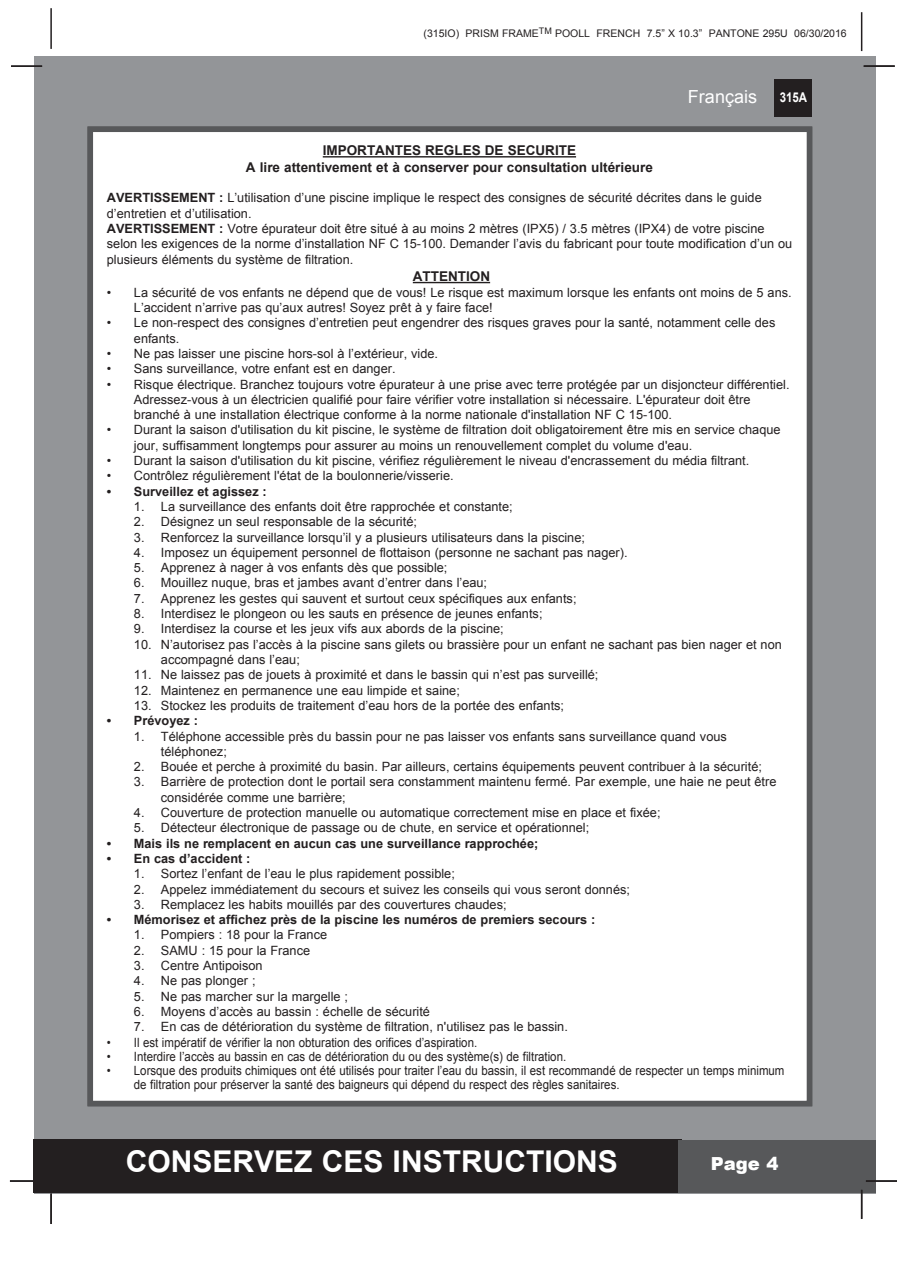
<style>
.page{position:relative;width:897px;height:1264px;background:#fff}
.page>*{position:absolute;margin:0;border:0;box-sizing:border-box;transform-origin:0 0}
.t1{font:700 30px "Arial";color:#fff}
.t2{font:18px "Arial";color:#fff}
.t3{font:900 18px "Arial";color:#fff}
.t4{font:700 13.5px/16.2px "Arial";color:#231f20;text-align:center}
.t5{font:700 13.5px "Arial";color:#fff;scale:.85 1}
.t6{font:12.75px/15.3px "Arial";color:#231f20}
.t7{font:12.75px/14.2px "Arial";color:#231f20;scale:.9 1}
.t8{font:700 12.75px "Arial";color:#231f20}
.t9{font:10.5px "Arial";color:#231f20}
.s1{font-weight:700}
</style>
<div class="page">
<div style="left:34px;top:56px;width:841px;height:1137px;background:#939598"></div>
<div style="left:774px;top:79px;width:38px;height:38px;background:#231f20"></div>
<hr style="left:50px;top:8px;width:2px;height:41px;background:#231f20">
<hr style="left:860px;top:12px;width:2px;height:39px;background:#231f20">
<div style="left:33px;top:1140px;width:648px;height:53px;background:#231f20"></div>
<div style="left:678px;top:1140px;width:197px;height:53px;background:#57585a"></div>
<hr style="left:863px;top:65px;width:31px;height:2px;background:#231f20">
<hr style="left:865px;top:1180px;width:31px;height:1px;background:#231f20">
<hr style="left:860px;top:1189px;width:2px;height:30px;background:#231f20">
<hr style="left:50px;top:1193px;width:2px;height:31px;background:#231f20">
<hr style="left:10px;top:1180px;width:31px;height:1px;background:#231f20">
<hr style="left:11px;top:65px;width:31px;height:2px;background:#231f20">
<div style="left:87px;top:126px;width:725px;height:980px;background:#fff;border:6px solid #57585a"></div>
<hr style="left:323px;top:156px;width:253px;height:1px;background:#231f20">
<hr style="left:413px;top:282px;width:77px;height:1px;background:#231f20">
<p class="t9" style="left:423px;top:29px;width:424px">(315IO) PRISM FRAME<sup>TM</sup> POOLL FRENCH 7.5” X 10.3” PANTONE 295U 06/30/2016</p>
<h2 class="t2" style="left:688px;top:90px;width:71px">Français</h2>
<p class="t5" style="left:779px;top:89px;width:34px">315A</p>
<p class="t4" style="left:246px;top:144px;width:408px">IMPORTANTES REGLES DE SECURITE<br>A lire attentivement et à conserver pour consultation ultérieure</p>
<p class="t6" style="left:107px;top:190px;width:686px"><span class="s1">AVERTISSEMENT :</span> L’utilisation d’une piscine implique le respect des consignes de sécurité décrites dans le guide d’entretien et d’utilisation.<br><span class="s1">AVERTISSEMENT :</span> Votre épurateur doit être situé à au moins 2 mètres (IPX5) / 3.5 mètres (IPX4) de votre piscine selon les exigences de la norme d’installation NF C 15-100. Demander l’avis du fabricant pour toute modification d’un ou plusieurs éléments du système de filtration.</p>
<p class="t4" style="left:413px;top:269px;width:79px">ATTENTION</p>
<p class="t6" style="left:134px;top:285px;width:659px;text-indent:-27px">• La sécurité de vos enfants ne dépend que de vous! Le risque est maximum lorsque les enfants ont moins de 5 ans.<br>L’accident n’arrive pas qu’aux autres! Soyez prêt à y faire face!</p>
<p class="t6" style="left:134px;top:315px;width:643px;text-indent:-27px">• Le non-respect des consignes d’entretien peut engendrer des risques graves pour la santé, notamment celle des enfants.</p>
<p class="t6" style="left:107px;top:346px;width:333px">• Ne pas laisser une piscine hors-sol à l’extérieur, vide.</p>
<p class="t6" style="left:107px;top:361px;width:290px">• Sans surveillance, votre enfant est en danger.</p>
<p class="t6" style="left:134px;top:376px;width:657px;text-indent:-27px">• Risque électrique. Branchez toujours votre épurateur à une prise avec terre protégée par un disjoncteur différentiel.<br>Adressez-vous à un électricien qualifié pour faire vérifier votre installation si nécessaire. L'épurateur doit être branché à une installation électrique conforme à la norme nationale d'installation NF C 15-100.</p>
<p class="t6" style="left:134px;top:422px;width:648px;text-indent:-27px">• Durant la saison d'utilisation du kit piscine, le système de filtration doit obligatoirement être mis en service chaque jour, suffisamment longtemps pour assurer au moins un renouvellement complet du volume d'eau.</p>
<p class="t6" style="left:107px;top:453px;width:644px">• Durant la saison d'utilisation du kit piscine, vérifiez régulièrement le niveau d'encrassement du média filtrant.</p>
<p class="t6" style="left:107px;top:468px;width:348px">• Contrôlez régulièrement l'état de la boulonnerie/visserie.</p>
<p class="t8" style="left:107px;top:483px;width:161px">• Surveillez et agissez :</p>
<p class="t6" style="left:134px;top:499px;width:380px">1. La surveillance des enfants doit être rapprochée et constante;</p>
<p class="t6" style="left:134px;top:514px;width:284px">2. Désignez un seul responsable de la sécurité;</p>
<p class="t6" style="left:134px;top:529px;width:452px">3. Renforcez la surveillance lorsqu’il y a plusieurs utilisateurs dans la piscine;</p>
<p class="t6" style="left:134px;top:545px;width:495px">4. Imposez un équipement personnel de flottaison (personne ne sachant pas nager).</p>
<p class="t6" style="left:134px;top:560px;width:315px">5. Apprenez à nager à vos enfants dès que possible;</p>
<p class="t6" style="left:134px;top:575px;width:355px">6. Mouillez nuque, bras et jambes avant d’entrer dans l’eau;</p>
<p class="t6" style="left:134px;top:591px;width:444px">7. Apprenez les gestes qui sauvent et surtout ceux spécifiques aux enfants;</p>
<p class="t6" style="left:134px;top:606px;width:410px">8. Interdisez le plongeon ou les sauts en présence de jeunes enfants;</p>
<p class="t6" style="left:134px;top:621px;width:371px">9. Interdisez la course et les jeux vifs aux abords de la piscine;</p>
<p class="t6" style="left:161px;top:637px;width:622px;text-indent:-27px">10. N’autorisez pas l’accès à la piscine sans gilets ou brassière pour un enfant ne sachant pas bien nager et non accompagné dans l’eau;</p>
<p class="t6" style="left:134px;top:667px;width:466px">11. Ne laissez pas de jouets à proximité et dans le bassin qui n’est pas surveillé;</p>
<p class="t6" style="left:134px;top:682px;width:327px">12. Maintenez en permanence une eau limpide et saine;</p>
<p class="t6" style="left:134px;top:698px;width:431px">13. Stockez les produits de traitement d’eau hors de la portée des enfants;</p>
<p class="t8" style="left:107px;top:712px;width:93px">• Prévoyez :</p>
<p class="t6" style="left:161px;top:728px;width:567px;text-indent:-27px">1. Téléphone accessible près du bassin pour ne pas laisser vos enfants sans surveillance quand vous téléphonez;</p>
<p class="t6" style="left:134px;top:759px;width:629px">2. Bouée et perche à proximité du basin. Par ailleurs, certains équipements peuvent contribuer à la sécurité;</p>
<p class="t6" style="left:161px;top:774px;width:617px;text-indent:-27px">3. Barrière de protection dont le portail sera constamment maintenu fermé. Par exemple, une haie ne peut être considérée comme une barrière;</p>
<p class="t6" style="left:134px;top:805px;width:528px">4. Couverture de protection manuelle ou automatique correctement mise en place et fixée;</p>
<p class="t6" style="left:134px;top:820px;width:457px">5. Détecteur électronique de passage ou de chute, en service et opérationnel;</p>
<p class="t8" style="left:107px;top:834px;width:433px">• Mais ils ne remplacent en aucun cas une surveillance rapprochée;</p>
<p class="t8" style="left:107px;top:850px;width:145px">• En cas d’accident :</p>
<p class="t6" style="left:134px;top:866px;width:322px">1. Sortez l’enfant de l’eau le plus rapidement possible;</p>
<p class="t6" style="left:134px;top:881px;width:497px">2. Appelez immédiatement du secours et suivez les conseils qui vous seront donnés;</p>
<p class="t6" style="left:134px;top:897px;width:374px">3. Remplacez les habits mouillés par des couvertures chaudes;</p>
<p class="t8" style="left:107px;top:911px;width:490px">• Mémorisez et affichez près de la piscine les numéros de premiers secours :</p>
<p class="t6" style="left:134px;top:927px;width:195px">1. Pompiers : 18 pour la France</p>
<p class="t6" style="left:134px;top:943px;width:178px">2. SAMU : 15 pour la France</p>
<p class="t6" style="left:134px;top:958px;width:130px">3. Centre Antipoison</p>
<p class="t6" style="left:134px;top:973px;width:123px">4. Ne pas plonger ;</p>
<p class="t6" style="left:134px;top:988px;width:216px">5. Ne pas marcher sur la margelle ;</p>
<p class="t6" style="left:134px;top:1004px;width:297px">6. Moyens d’accès au bassin : échelle de sécurité</p>
<p class="t6" style="left:134px;top:1019px;width:435px">7. En cas de détérioration du système de filtration, n'utilisez pas le bassin.</p>
<p class="t7" style="left:107px;top:1035px;width:413px">• Il est impératif de vérifier la non obturation des orifices d’aspiration.</p>
<p class="t7" style="left:107px;top:1049px;width:512px">• Interdire l’accès au bassin en cas de détérioration du ou des système(s) de filtration.</p>
<p class="t7" style="left:134px;top:1063px;width:724px;text-indent:-27px">• Lorsque des produits chimiques ont été utilisés pour traiter l’eau du bassin, il est recommandé de respecter un temps minimum de filtration pour préserver la santé des baigneurs qui dépend du respect des règles sanitaires.</p>
<h1 class="t1" style="left:126px;top:1144px;width:493px">CONSERVEZ CES INSTRUCTIONS</h1>
<h2 class="t3" style="left:710px;top:1156px;width:69px">Page 4</h2>
</div>
